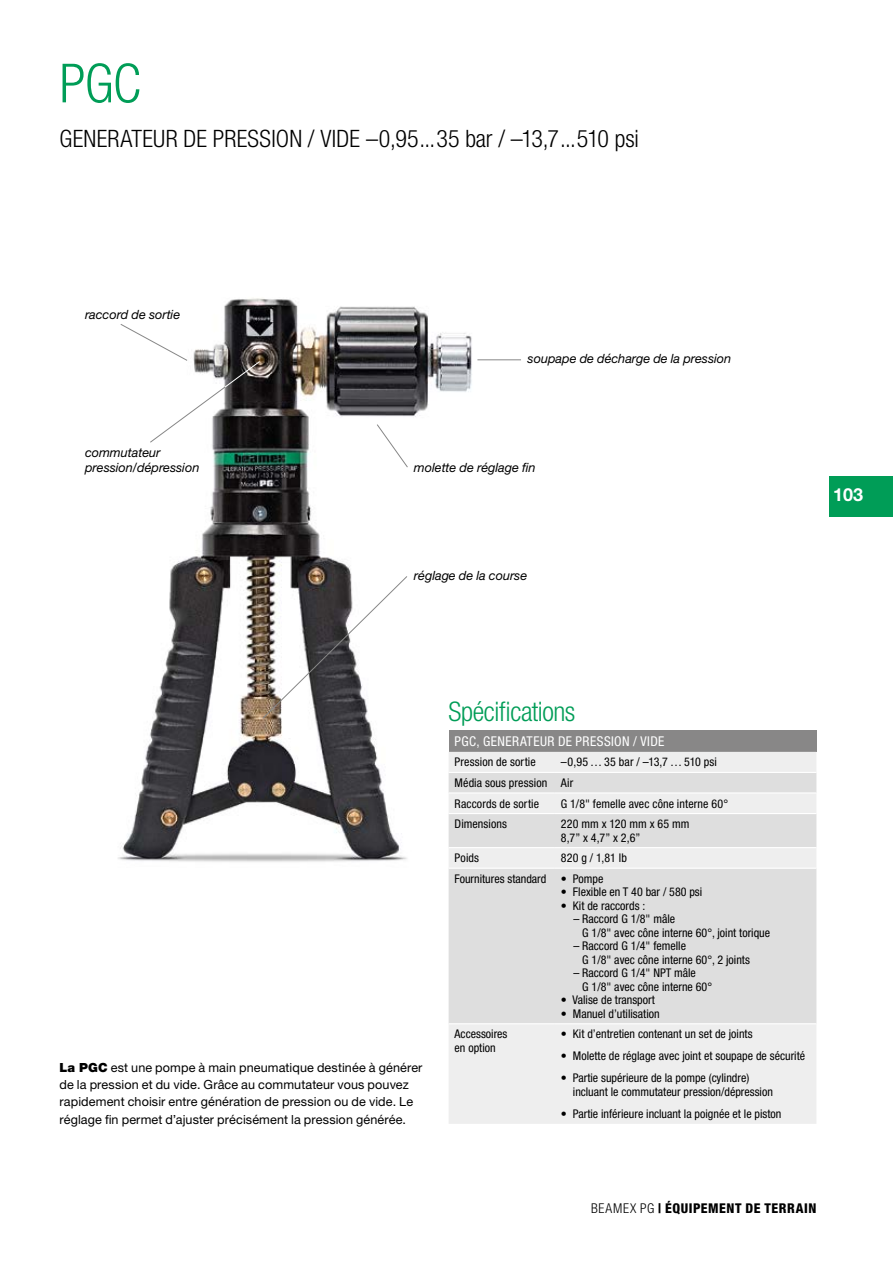
<style>
.page{position:relative;width:893px;height:1263px;background:#fff}
.page>*{position:absolute;margin:0;border:0;box-sizing:border-box;transform-origin:0 0}
.t1{font:300 condensed 54px "Helvetica Neue LT Std";color:#009d57}
.t2{font:300 condensed 27px "Helvetica Neue LT Std";letter-spacing:-.015em;color:#009d57}
.t3{font:300 condensed 24px "Helvetica Neue LT Std";letter-spacing:.005em;color:#000}
.t4{font:700 18px "Helvetica Neue LT Std";color:#fff}
.t5{font:condensed 13.5px "Helvetica Neue LT Std";letter-spacing:.03em;color:#fff}
.t6{font:800 condensed 13.5px "Helvetica Neue LT Std";letter-spacing:.04em;color:#000}
.t7{font:italic 12.75px/15px "Helvetica Neue LT Std";letter-spacing:-.005em;color:#000}
.t8{font:12.6px/17.2px "Helvetica Neue LT Std";letter-spacing:.01em;color:#000}
.t9{font:condensed 12px/13.5px "Helvetica Neue LT Std";color:#000}
.s1{font-weight:900}
.s2{font-weight:300}
</style>
<div class="page">
<img style="left:118px;top:298px;width:376px;height:613px">
<svg style="left:262px;top:575px;width:146px;height:144px"></svg>
<hr style="left:477px;top:359px;width:44px;height:1px;background:#878787">
<svg style="left:376px;top:424px;width:32px;height:44px"></svg>
<svg style="left:120px;top:323px;width:141px;height:120px"></svg>
<div style="left:449px;top:730px;width:367px;height:22px;background:#888787"></div>
<div style="left:449px;top:752px;width:367px;height:372px;background:#eee"></div>
<svg style="left:449px;top:773px;width:367px;height:250px;background:#e0e0e0"></svg>
<hr style="left:449px;top:772px;width:106px;height:1px;background:#fff">
<hr style="left:555px;top:772px;width:261px;height:1px;background:#fff">
<hr style="left:449px;top:813px;width:106px;height:1px;background:#fff">
<hr style="left:555px;top:813px;width:261px;height:1px;background:#fff">
<hr style="left:449px;top:868px;width:106px;height:1px;background:#fff">
<hr style="left:555px;top:868px;width:261px;height:1px;background:#fff">
<hr style="left:449px;top:792px;width:106px;height:1px;background:#fff">
<hr style="left:555px;top:792px;width:261px;height:1px;background:#fff">
<hr style="left:449px;top:847px;width:106px;height:1px;background:#fff">
<hr style="left:555px;top:847px;width:261px;height:1px;background:#fff">
<hr style="left:449px;top:1023px;width:106px;height:1px;background:#fff">
<hr style="left:555px;top:1023px;width:261px;height:1px;background:#fff">
<div style="left:829px;top:476px;width:64px;height:40px;background:#009d57"></div>
<h1 class="t1" style="left:60px;top:52px;width:83px">PGC</h1>
<h3 class="t3" style="left:60px;top:125px;width:581px">GENERATEUR DE PRESSION / VIDE –0,95...35 bar / –13,7...510 psi</h3>
<p class="t7" style="left:85px;top:307px;width:97px">raccord de sortie</p>
<p class="t7" style="left:85px;top:445px;width:116px">commutateur pression/dépression</p>
<p class="t7" style="left:528px;top:351px;width:205px">soupape de décharge de la pression</p>
<p class="t7" style="left:414px;top:460px;width:123px">molette de réglage fin</p>
<p class="t7" style="left:414px;top:568px;width:115px">réglage de la course</p>
<h3 class="t4" style="left:833px;top:484px;width:31px">103</h3>
<p class="t8" style="left:60px;top:1058px;width:364px"><span class="s1">La PGC</span> est une pompe à main pneumatique destinée à générer de la pression et du vide. Grâce au commutateur vous pouvez rapidement choisir entre génération de pression ou de vide. Le réglage fin permet d’ajuster précisément la pression générée.</p>
<h2 class="t2" style="left:449px;top:696px;width:128px">Spécifications</h2>
<p class="t5" style="left:455px;top:733px;width:211px">PGC, GENERATEUR DE PRESSION / VIDE</p>
<p class="t9" style="left:455px;top:755px;width:83px">Pression de sortie</p>
<p class="t9" style="left:455px;top:752px;width:264px;line-height:20.5px;text-indent:106px">–0,95 … 35 bar / –13,7 … 510 psi<br>Média sous pression Air<br>Raccords de sortie</p>
<p class="t9" style="left:561px;top:796px;width:169px">G 1/8" femelle avec cône interne 60°</p>
<p class="t9" style="left:455px;top:817px;width:54px">Dimensions</p>
<p class="t9" style="left:561px;top:817px;width:130px">220 mm x 120 mm x 65 mm<br>8,7” x 4,7” x 2,6”</p>
<p class="t9" style="left:455px;top:851px;width:26px">Poids</p>
<p class="t9" style="left:455px;top:847px;width:174px;line-height:20.5px;text-indent:106px">820 g / 1,81 lb<br>Fournitures standard • Pompe</p>
<p class="t9" style="left:561px;top:885px;width:143px">• Flexible en T 40 bar / 580 psi</p>
<p class="t9" style="left:561px;top:899px;width:86px">• Kit de raccords :</p>
<p class="t9" style="left:582px;top:912px;width:189px;text-indent:-9px">– Raccord G 1/8" mâle<br>G 1/8" avec cône interne 60°, joint torique</p>
<p class="t9" style="left:582px;top:939px;width:169px;text-indent:-9px">– Raccord G 1/4" femelle<br>G 1/8" avec cône interne 60°, 2 joints</p>
<p class="t9" style="left:582px;top:966px;width:131px;text-indent:-9px">– Raccord G 1/4" NPT mâle<br>G 1/8" avec cône interne 60°</p>
<p class="t9" style="left:561px;top:993px;width:95px">• Valise de transport</p>
<p class="t9" style="left:561px;top:1007px;width:100px">• Manuel d’utilisation</p>
<p class="t9" style="left:455px;top:1027px;width:54px">Accessoires en option</p>
<p class="t9" style="left:561px;top:1027px;width:193px">• Kit d’entretien contenant un set de joints</p>
<p class="t9" style="left:561px;top:1049px;width:246px">• Molette de réglage avec joint et soupape de sécurité</p>
<p class="t9" style="left:573px;top:1071px;width:202px;text-indent:-12px">• Partie supérieure de la pompe (cylindre) incluant le commutateur pression/dépression</p>
<p class="t9" style="left:561px;top:1107px;width:222px">• Partie inférieure incluant la poignée et le piston</p>
<p class="t6" style="left:591px;top:1200px;width:227px"><span class="s2">BEAMEX PG</span> | ÉQUIPEMENT DE TERRAIN</p>
</div>
